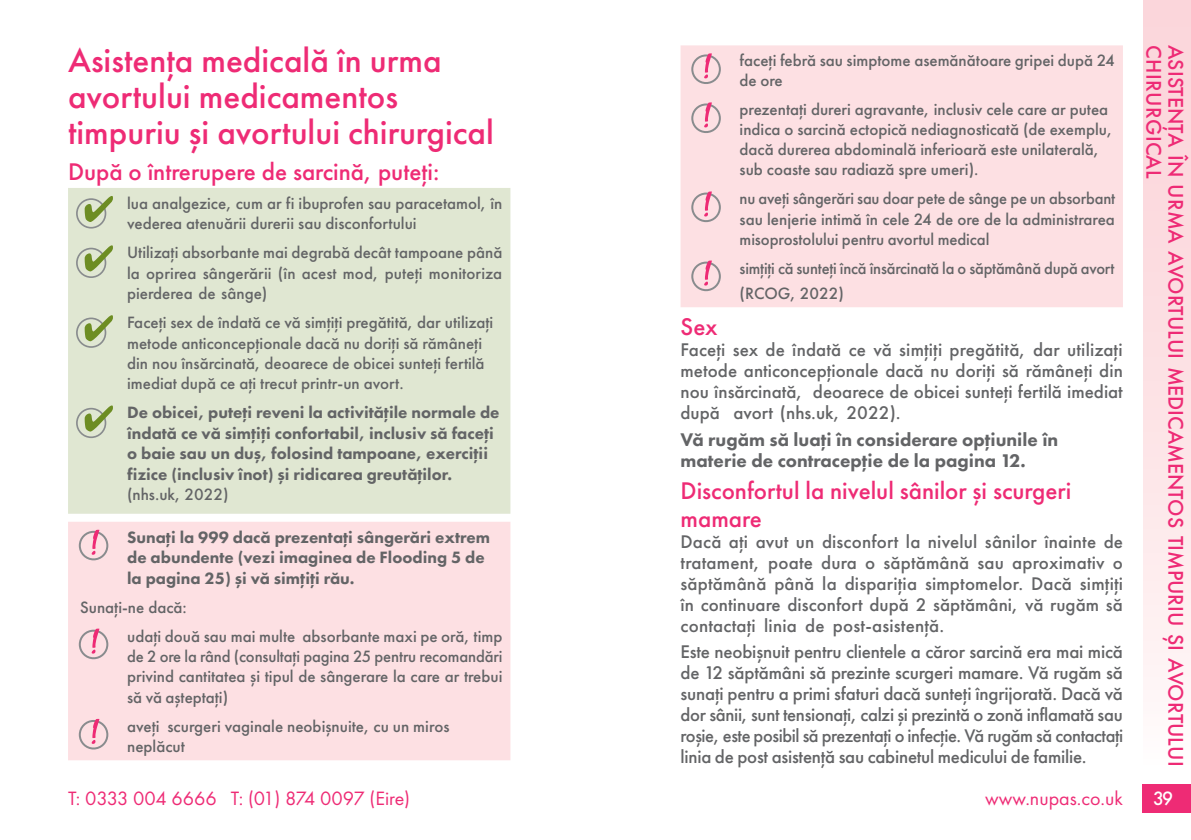
<style>
.page{position:relative;width:1191px;height:840px;background:#fff}
.page>*{position:absolute;margin:0;border:0;box-sizing:border-box;transform-origin:0 0}
.t1{font:500 35px/36px "Futura PT";color:#ee2b75}
.t2{font:500 25px/27px "Futura PT";color:#ee2b75}
.t3{font:500 22px "Futura PT";color:#ee2b75}
.t4{font:20px "Futura PT";color:#ee2b75}
.t5{font:500 20px "Futura PT";color:#fff}
.t6{font:500 19px/21px "Futura PT";color:#636466;text-align:justify}
.t7{font:800 19px/21px "Futura PT";color:#636466}
.t8{font:500 17px/20.4px "Futura PT";color:#636466}
.t9{font:800 17px/20.4px "Futura PT";color:#636466}
</style>
<div class="page">
<div style="left:1143px;top:0;width:48px;height:770px;background:linear-gradient(to bottom,#fbd1d6,#fff8f8)"></div>
<div style="left:1142px;top:783px;width:49px;height:29px;background:#ee2b75"></div>
<div style="left:680px;top:45px;width:443px;height:262px;background:#fde0e3"></div>
<svg style="left:691px;top:54px;width:30px;height:30px"></svg>
<svg style="left:704px;top:53px;width:8px;height:25px"></svg>
<svg style="left:691px;top:103px;width:30px;height:30px"></svg>
<svg style="left:704px;top:102px;width:8px;height:25px"></svg>
<svg style="left:691px;top:192px;width:30px;height:30px"></svg>
<svg style="left:704px;top:191px;width:8px;height:25px"></svg>
<svg style="left:691px;top:261px;width:30px;height:30px"></svg>
<svg style="left:704px;top:260px;width:8px;height:25px"></svg>
<div style="left:68px;top:188px;width:442px;height:325px;background:#e0e7d2"></div>
<div style="left:77px;top:199px;width:28px;height:28px;background:#e0e7d2;border-radius:50%"></div>
<div style="left:76px;top:198px;width:30px;height:30px;border:2px solid #898c8e;border-radius:50%"></div>
<svg style="left:85px;top:196px;width:28px;height:26px"></svg>
<svg style="left:77px;top:248px;width:28px;height:29px"></svg>
<div style="left:76px;top:247px;width:30px;height:31px;border:2px solid #898c8e;border-radius:50%"></div>
<svg style="left:85px;top:245px;width:28px;height:26px"></svg>
<svg style="left:77px;top:318px;width:28px;height:29px"></svg>
<div style="left:76px;top:317px;width:30px;height:30px;border:2px solid #898c8e;border-radius:50%"></div>
<svg style="left:85px;top:315px;width:28px;height:26px"></svg>
<svg style="left:77px;top:408px;width:28px;height:29px"></svg>
<div style="left:76px;top:407px;width:30px;height:31px;border:2px solid #898c8e;border-radius:50%"></div>
<svg style="left:85px;top:405px;width:28px;height:26px"></svg>
<div style="left:68px;top:522px;width:442px;height:237px;background:#fde0e3"></div>
<svg style="left:79px;top:530px;width:29px;height:30px"></svg>
<svg style="left:92px;top:529px;width:7px;height:25px"></svg>
<svg style="left:79px;top:629px;width:29px;height:30px"></svg>
<svg style="left:92px;top:628px;width:7px;height:25px"></svg>
<svg style="left:79px;top:719px;width:29px;height:30px"></svg>
<svg style="left:92px;top:718px;width:7px;height:25px"></svg>
<h1 class="t1" style="left:68px;top:43px;width:427px">Asistenţa medicală în urma avortului medicamentos timpuriu şi avortului chirurgical</h1>
<h2 class="t2" style="left:68px;top:158px;width:373px">După o întrerupere de sarcină, puteţi:</h2>
<p class="t8" style="left:127px;top:193px;width:377px">lua analgezice, cum ar fi ibuprofen sau paracetamol, în vederea atenuării durerii sau disconfortului</p>
<p class="t8" style="left:127px;top:242px;width:377px;text-align:justify">Utilizaţi absorbante mai degrabă decât tampoane până la oprirea sângerării (în acest mod, puteţi monitoriza pierderea de sânge)</p>
<p class="t8" style="left:127px;top:312px;width:368px">Faceţi sex de îndată ce vă simţiţi pregătită, dar utilizaţi metode anticoncepţionale dacă nu doriţi să rămâneţi din nou însărcinată, deoarece de obicei sunteţi fertilă imediat după ce aţi trecut printr-un avort.</p>
<p class="t9" style="left:127px;top:403px;width:374px">De obicei, puteți reveni la activitățile normale de îndată ce vă simțiți confortabil, inclusiv să faceți o baie sau un duș, folosind tampoane, exerciții fizice (inclusiv înot) și ridicarea greutăților.</p>
<p class="t8" style="left:127px;top:484px;width:103px">(nhs.uk, 2022)</p>
<p class="t9" style="left:127px;top:527px;width:364px">Sunați la 999 dacă prezentați sângerări extrem de abundente (vezi imaginea de Flooding 5 de la pagina 25) și vă simțiți rău.</p>
<p class="t8" style="left:127px;top:592px;width:377px;line-height:29px;text-indent:-47px">Sunaţi-ne dacă:<br>udaţi două sau mai multe absorbante maxi pe oră, timp</p>
<p class="t8" style="left:127px;top:646px;width:377px;text-align:justify">de 2 ore la rând (consultaţi pagina 25 pentru recomandări privind cantitatea şi tipul de sângerare la care ar trebui să vă aşteptaţi)</p>
<p class="t8" style="left:127px;top:715px;width:324px">aveţi scurgeri vaginale neobişnuite, cu un miros neplăcut</p>
<p class="t8" style="left:739px;top:51px;width:377px">faceţi febră sau simptome asemănătoare gripei după 24 de ore</p>
<p class="t8" style="left:739px;top:100px;width:374px">prezentaţi dureri agravante, inclusiv cele care ar putea indica o sarcină ectopică nediagnosticată (de exemplu, dacă durerea abdominală inferioară este unilaterală, sub coaste sau radiază spre umeri).</p>
<p class="t8" style="left:739px;top:189px;width:377px;text-align:justify">nu aveţi sângerări sau doar pete de sânge pe un absorbant sau lenjerie intimă în cele 24 de ore de la administrarea misoprostolului pentru avortul medical</p>
<p class="t8" style="left:739px;top:255px;width:376px;line-height:25.6px">simţiţi că sunteţi încă însărcinată la o săptămână după avort (RCOG, 2022)</p>
<h2 class="t2" style="left:680px;top:313px;width:38px">Sex</h2>
<p class="t6" style="left:680px;top:339px;width:444px">Faceţi sex de îndată ce vă simţiţi pregătită, dar utilizaţi metode anticoncepţionale dacă nu doriţi să rămâneţi din nou însărcinată, deoarece de obicei sunteţi fertilă imediat după avort (nhs.uk, 2022).</p>
<p class="t7" style="left:680px;top:429px;width:379px">Vă rugăm să luați în considerare opțiunile în materie de contracepție de la pagina 12.</p>
<h2 class="t2" style="left:680px;top:477px;width:392px">Disconfortul la nivelul sânilor şi scurgeri mamare</h2>
<p class="t6" style="left:680px;top:530px;width:444px">Dacă aţi avut un disconfort la nivelul sânilor înainte de tratament, poate dura o săptămână sau aproximativ o săptămână până la dispariţia simptomelor. Dacă simţiţi în continuare disconfort după 2 săptămâni, vă rugăm să contactaţi linia de post-asistenţă.</p>
<p class="t6" style="left:680px;top:641px;width:444px">Este neobişnuit pentru clientele a căror sarcină era mai mică de 12 săptămâni să prezinte scurgeri mamare. Vă rugăm să sunaţi pentru a primi sfaturi dacă sunteţi îngrijorată. Dacă vă dor sânii, sunt tensionaţi, calzi şi prezintă o zonă inflamată sau roşie, este posibil să prezentaţi o infecţie. Vă rugăm să contactaţi linia de post asistenţă sau cabinetul medicului de familie.</p>
<p class="t3" style="left:1166px;top:45px;width:135px;rotate:90deg">CHIRURGICAL</p>
<p class="t3" style="left:1188px;top:45px;width:722px;rotate:90deg">ASISTENȚA ÎN URMA AVORTULUI MEDICAMENTOS TIMPURIU ŞI AVORTULUI</p>
<p class="t4" style="left:68px;top:790px;width:344px">T: 0333 004 6666 T: (01) 874 0097 (Eire)</p>
<p class="t4" style="left:985px;top:790px;width:139px">www.nupas.co.uk</p>
<p class="t5" style="left:1153px;top:786px;width:22px">39</p>
</div>
